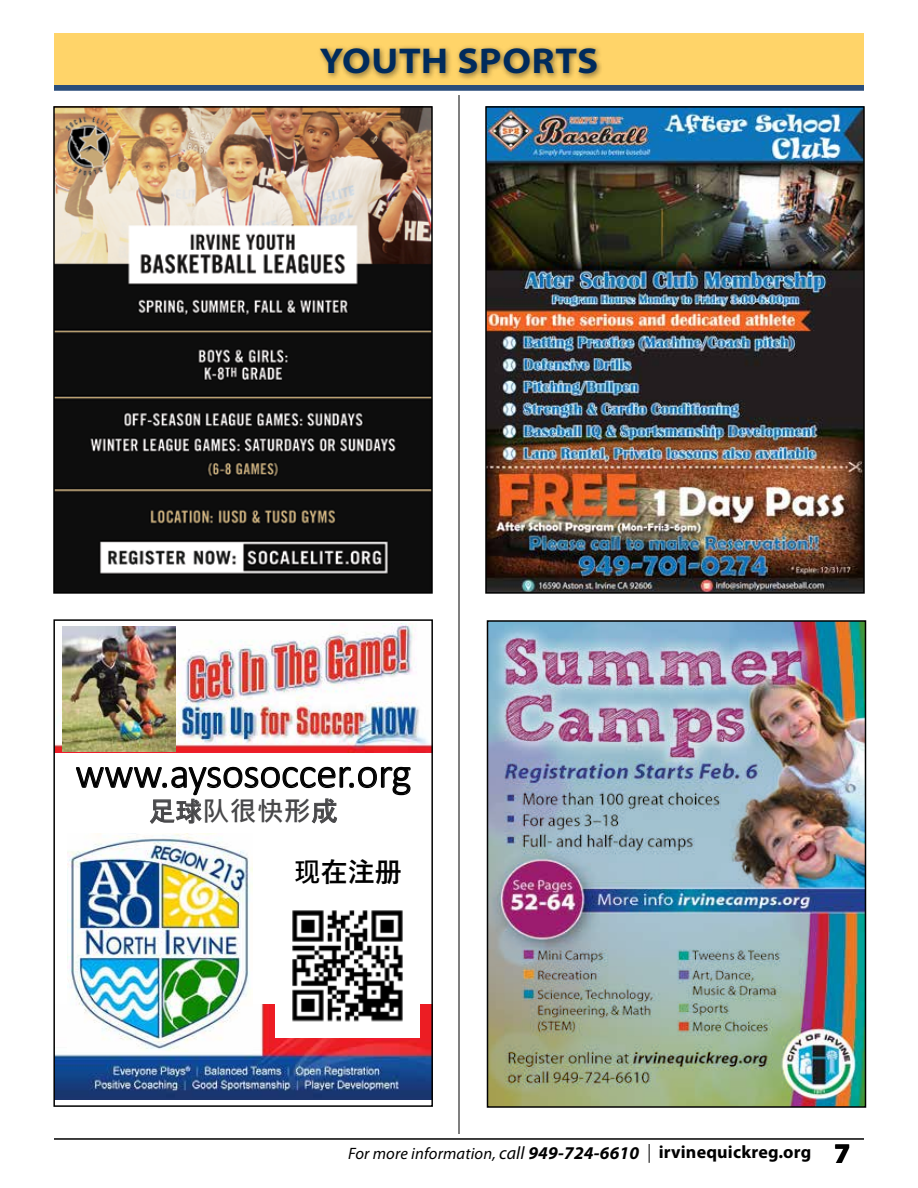
<style>
.page{position:relative;width:918px;height:1188px;background:#fff}
.page>*{position:absolute;margin:0;border:0;box-sizing:border-box;transform-origin:0 0}
.t1{font:300 42px "Calibri";letter-spacing:-.01em;color:#000}
.t2{font:700 semi-expanded 36px "Myriad Pro";letter-spacing:.02em;color:#002b5c}
.t3{font:700 27px "Microsoft Jheng Hei";color:#48484a}
.t4{font:700 27px "Yu Gothic";color:#000}
.t5{font:italic 16.5px "Myriad Pro";letter-spacing:.01em;color:#000}
.s1{font-family:"MS Gothic";font-weight:400}
.s2{font-family:"Microsoft Jheng Hei"}
.s3{font-size:18px}
.s4{font-weight:700;font-size:18px}
.s5{font-weight:700;font-style:normal;font-size:18px}
.s6{font-weight:900;font-style:normal;font-size:28.5px}
</style>
<div class="page">
<hr style="left:459px;top:95px;width:1px;height:1039px;background:#000">
<hr style="left:54px;top:1138px;width:810px;height:2px;background:#000">
<svg style="left:649px;top:1144px;width:1px;height:19px"></svg>
<div style="left:54px;top:85px;width:810px;height:6px;background:#2a4d7a"></div>
<div style="left:54px;top:34px;width:810px;height:51px;background:#ffd469"></div>
<div style="left:317px;top:44px;width:287px;height:37px;background:#000;opacity:.5"></div>
<img style="left:56px;top:109px;width:374px;height:482px">
<div style="left:53px;top:106px;width:380px;height:488px;border:2px solid #000"></div>
<img style="left:488px;top:109px;width:374px;height:482px">
<div style="left:485px;top:106px;width:380px;height:488px;border:2px solid #000"></div>
<img style="left:56px;top:1004px;width:374px;height:95px">
<img style="left:67px;top:851px;width:185px;height:201px">
<img style="left:56px;top:624px;width:374px;height:128px">
<img style="left:276px;top:910px;width:144px;height:128px">
<svg style="left:75px;top:766px;width:336px;height:105px"></svg>
<img style="left:62px;top:627px;width:113px;height:125px">
<div style="left:53px;top:619px;width:380px;height:488px;border:2px solid #000"></div>
<img style="left:490px;top:623px;width:373px;height:482px">
<div style="left:487px;top:620px;width:379px;height:488px;border:2px solid #000"></div>
<h2 class="t2" style="left:320px;top:41px;width:280px">YOUTH SPORTS</h2>
<h1 class="t1" style="left:75px;top:747px;width:338px">www.aysosoccer.org</h1>
<h3 class="t3" style="left:148px;top:794px;width:191px"><span class="s1">足球</span>队很快形<span class="s1">成</span></h3>
<h3 class="t4" style="left:294px;top:857px;width:110px"><span class="s2">现</span>在注册</h3>
<p class="t5" style="left:348px;top:1143px;width:504px">For more information, <span class="s3">call</span> <span class="s4">949-724-6610</span> <span class="s5">irvinequickreg.org</span> <span class="s6">7</span></p>
</div>
